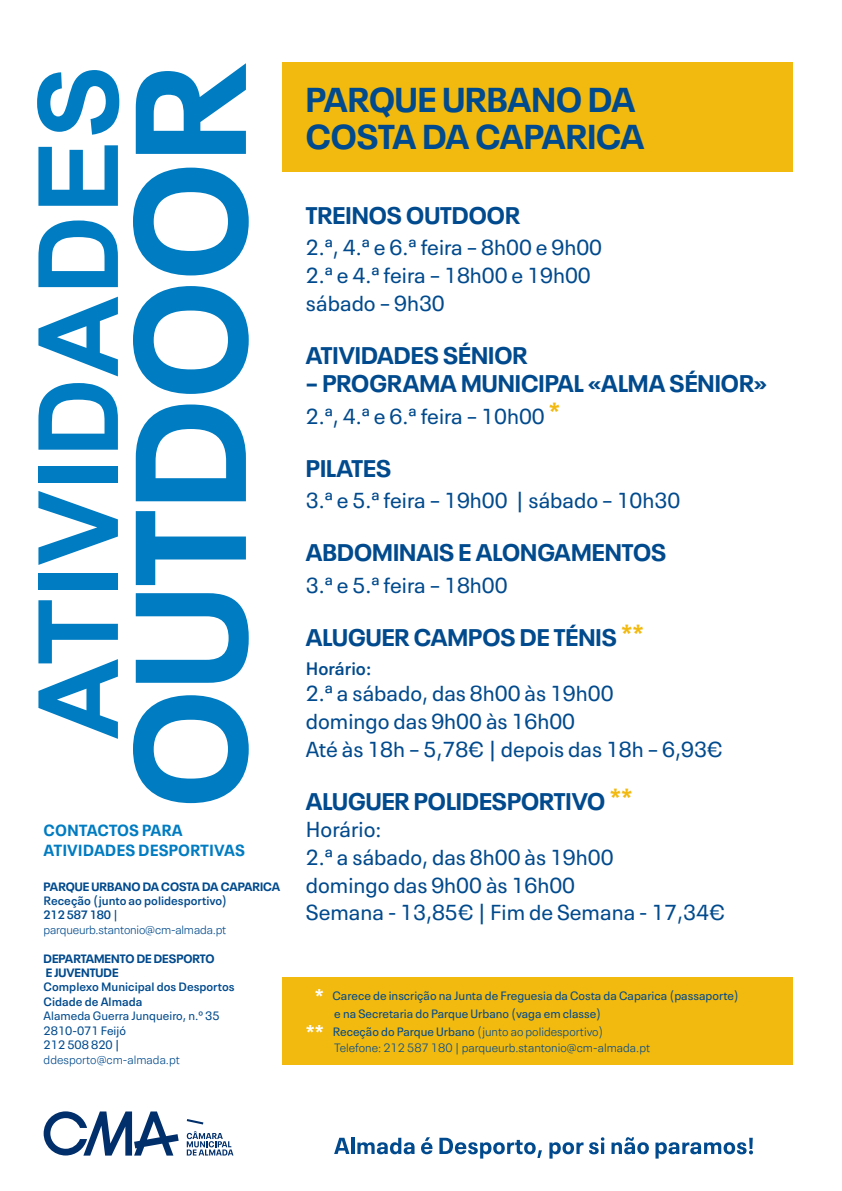
<style>
.page{position:relative;width:842px;height:1191px;background:#fff}
.page>*{position:absolute;margin:0;border:0;box-sizing:border-box;transform-origin:0 0}
.t1{font:700 156px "Neue Plak";color:#007cc2}
.t2{font:700 111px "Arial";letter-spacing:.01em;color:#007cc2}
.t3{font:700 34.2px/37.1px "Neue Plak";color:#004a8d}
.t4{font:700 23.9px "Neue Plak";color:#004a8d}
.t5{font:21.5px/27.7px "Neue Plak Text";color:#004a8d}
.t6{font:600 17.9px "Neue Plak Text";color:#004a8d}
.t7{font:700 16px/19.2px "Neue Plak Text";color:#007cc2}
.t8{font:12px/14.4px "Neue Plak Text";color:#004a8d}
.t9{font:300 12px "Neue Plak Text";color:#004a8d}
.t10{font:600 12px/14.4px "Neue Plak Text";color:#004a8d}
.t11{font:700 12px/14.4px "Neue Plak";color:#004a8d}
.s1{font-weight:400}
.s2{font-weight:300}
.s3{font-weight:700;font-size:30.2px;color:#f2b90f}
.s4{font-family:"Neue Plak Text";font-size:30.2px;color:#f2b90f}
.s5{font-weight:700;font-size:24px;color:#fff}
</style>
<div class="page">
<div style="left:283px;top:63px;width:510px;height:109px;background:#f2b90f"></div>
<div style="left:283px;top:977px;width:510px;height:87px;background:#f2b90f"></div>
<svg style="left:187px;top:1119px;width:16px;height:5px"></svg>
<svg style="left:187px;top:1131px;width:46px;height:24px"></svg>
<svg style="left:44px;top:1111px;width:135px;height:44px"></svg>
<svg style="left:334px;top:1137px;width:15px;height:17px"></svg>
<hr style="left:351px;top:1137px;width:3px;height:17px;background:#004a8d">
<svg style="left:357px;top:1137px;width:57px;height:17px"></svg>
<svg style="left:421px;top:1137px;width:11px;height:17px"></svg>
<svg style="left:439px;top:1137px;width:103px;height:21px"></svg>
<svg style="left:549px;top:1142px;width:34px;height:16px"></svg>
<svg style="left:589px;top:1137px;width:15px;height:17px"></svg>
<svg style="left:611px;top:1137px;width:38px;height:17px"></svg>
<svg style="left:655px;top:1137px;width:98px;height:21px"></svg>
<h2 class="t2" style="left:1px;top:739px;width:675px;rotate:-90deg">ATIVIDADES</h2>
<h1 class="t1" style="left:66px;top:808px;width:746px;rotate:-90deg">OUTDOOR</h1>
<p class="t7" style="left:44px;top:819px;width:203px">CONTACTOS PARA<br>ATIVIDADES DESPORTIVAS</p>
<p class="t11" style="left:44px;top:878px;width:238px">PARQUE URBANO DA COSTA DA CAPARICA</p>
<p class="t10" style="left:44px;top:892px;width:185px">Receção (junto ao polidesportivo)<br>212 587 180 <span class="s1">| </span><span class="s2">parqueurb.stantonio@cm-almada.pt</span></p>
<p class="t11" style="left:44px;top:950px;width:173px">DEPARTAMENTO DE DESPORTO<br>E JUVENTUDE</p>
<p class="t10" style="left:44px;top:978px;width:193px">Complexo Municipal dos Desportos<br>Cidade de Almada</p>
<p class="t8" style="left:44px;top:1007px;width:177px">Alameda Guerra Junqueiro, n.º 35<br>2810-071 Feijó<br>212 508 820 |</p>
<p class="t9" style="left:44px;top:1049px;width:138px">ddesporto@cm-almada.pt</p>
<h3 class="t3" style="left:306px;top:77px;width:340px">PARQUE URBANO DA<br>COSTA DA CAPARICA</h3>
<p class="t4" style="left:306px;top:196px;width:216px">TREINOS OUTDOOR</p>
<p class="t5" style="left:306px;top:231px;width:298px">2.ª, 4.ª e 6.ª feira – 8h00 e 9h00<br>2.ª e 4.ª feira – 18h00 e 19h00 sábado – 9h30</p>
<p class="t4" style="left:306px;top:336px;width:223px">ATIVIDADES SÉNIOR</p>
<p class="t4" style="left:306px;top:364px;width:462px">– PROGRAMA MUNICIPAL «ALMA SÉNIOR»</p>
<p class="t5" style="left:306px;top:400px;width:256px">2.ª, 4.ª e 6.ª feira – 10h00 <span class="s3">*</span></p>
<p class="t4" style="left:306px;top:449px;width:87px">PILATES</p>
<p class="t5" style="left:306px;top:484px;width:376px">3.ª e 5.ª feira – 19h00 | sábado – 10h30</p>
<p class="t4" style="left:306px;top:533px;width:362px">ABDOMINAIS E ALONGAMENTOS</p>
<p class="t5" style="left:306px;top:569px;width:203px">3.ª e 5.ª feira – 18h00</p>
<p class="t4" style="left:306px;top:618px;width:340px">ALUGUER CAMPOS DE TÉNIS <span class="s4">**</span></p>
<p class="t6" style="left:306px;top:653px;width:67px">Horário:</p>
<p class="t5" style="left:306px;top:677px;width:418px">2.ª a sábado, das 8h00 às 19h00<br>domingo das 9h00 às 16h00<br>Até às 18h – 5,78€ | depois das 18h – 6,93€</p>
<p class="t4" style="left:306px;top:782px;width:328px">ALUGUER POLIDESPORTIVO <span class="s4">**</span></p>
<p class="t5" style="left:306px;top:813px;width:420px">Horário:<br>2.ª a sábado, das 8h00 às 19h00<br>domingo das 9h00 às 16h00<br>Semana - 13,85€ | Fim de Semana - 17,34€</p>
<p class="t8" style="left:315px;top:987px;width:426px"><span class="s5">*</span> Carece de inscrição na Junta de Freguesia da Costa da Caparica (passaporte)</p>
<p class="t8" style="left:334px;top:1005px;width:268px">e na Secretaria do Parque Urbano (vaga em classe)</p>
<p class="t9" style="left:306px;top:1022px;width:299px"><span class="s5">**</span> <span class="s1">Receção do Parque Urbano</span> (junto ao polidesportivo)</p>
<p class="t9" style="left:334px;top:1038px;width:318px">Telefone: 212 587 180 | parqueurb.stantonio@cm-almada.pt</p>
</div>
